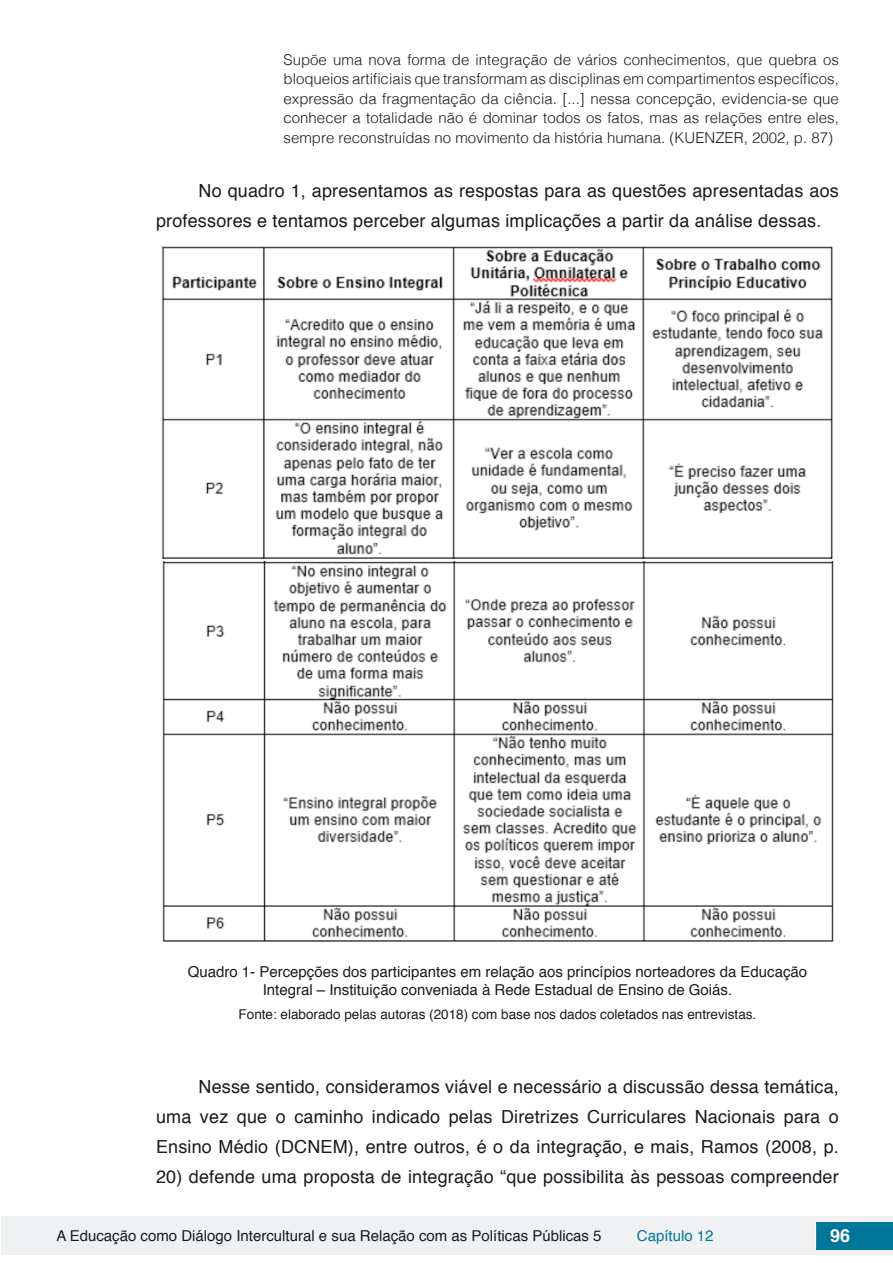
<style>
.page{position:relative;width:893px;height:1263px;background:#fff}
.page>*{position:absolute;margin:0;border:0;box-sizing:border-box;transform-origin:0 0}
.txt{font:18px/30px "Helvetica";letter-spacing:.01em;color:#181c21}
.t1{font:700 18px "Helvetica";color:#fff}
.citacoes{font:300 15px/19.5px "Helvetica";color:#181c21;text-align:justify}
.ref_tabelas{font:15px/18px "Helvetica";color:#181c21;text-align:center}
.t2{font:15px "Helvetica";color:#007699}
.tab_fonte{font:13.5px "Helvetica";color:#181c21}
</style>
<div class="page">
<div style="left:1px;top:1216px;width:891px;height:38px;background:#f0f1f2"></div>
<div style="left:816px;top:1222px;width:77px;height:27px;background:#007699"></div>
<svg style="left:815px;top:1224px;width:1px;height:24px"></svg>
<img style="left:162px;top:247px;width:671px;height:311px">
<img style="left:162px;top:561px;width:671px;height:380px">
<p class="citacoes" style="left:284px;top:49px;width:557px">Supõe uma nova forma de integração de vários conhecimentos, que quebra os bloqueios artificiais que transformam as disciplinas em compartimentos específicos, expressão da fragmentação da ciência. [...] nessa concepção, evidencia-se que conhecer a totalidade não é dominar todos os fatos, mas as relações entre eles, sempre reconstruídas no movimento da história humana. (KUENZER, 2002, p. 87)</p>
<p class="txt" style="left:156px;top:176px;width:684px;text-indent:43px">No quadro 1, apresentamos as respostas para as questões apresentadas aos professores e tentamos perceber algumas implicações a partir da análise dessas.</p>
<p class="ref_tabelas" style="left:188px;top:963px;width:621px">Quadro 1- Percepções dos participantes em relação aos princípios norteadores da Educação<br>Integral – Instituição conveniada à Rede Estadual de Ensino de Goiás.</p>
<p class="tab_fonte" style="left:239px;top:1004px;width:519px">Fonte: elaborado pelas autoras (2018) com base nos dados coletados nas entrevistas.</p>
<p class="txt" style="left:156px;top:1072px;width:684px;text-align:justify;text-indent:43px">Nesse sentido, consideramos viável e necessário a discussão dessa temática, uma vez que o caminho indicado pelas Diretrizes Curriculares Nacionais para o Ensino Médio (DCNEM), entre outros, é o da integração, e mais, Ramos (2008, p.</p>
<p class="txt" style="left:156px;top:1162px;width:684px">20) defende uma proposta de integração “que possibilita às pessoas compreender</p>
<p class="ref_tabelas" style="left:56px;top:1227px;width:547px">A Educação como Diálogo Intercultural e sua Relação com as Políticas Públicas 5</p>
<p class="t2" style="left:637px;top:1224px;width:78px">Capítulo 12</p>
<p class="t1" style="left:830px;top:1221px;width:22px">96</p>
</div>
